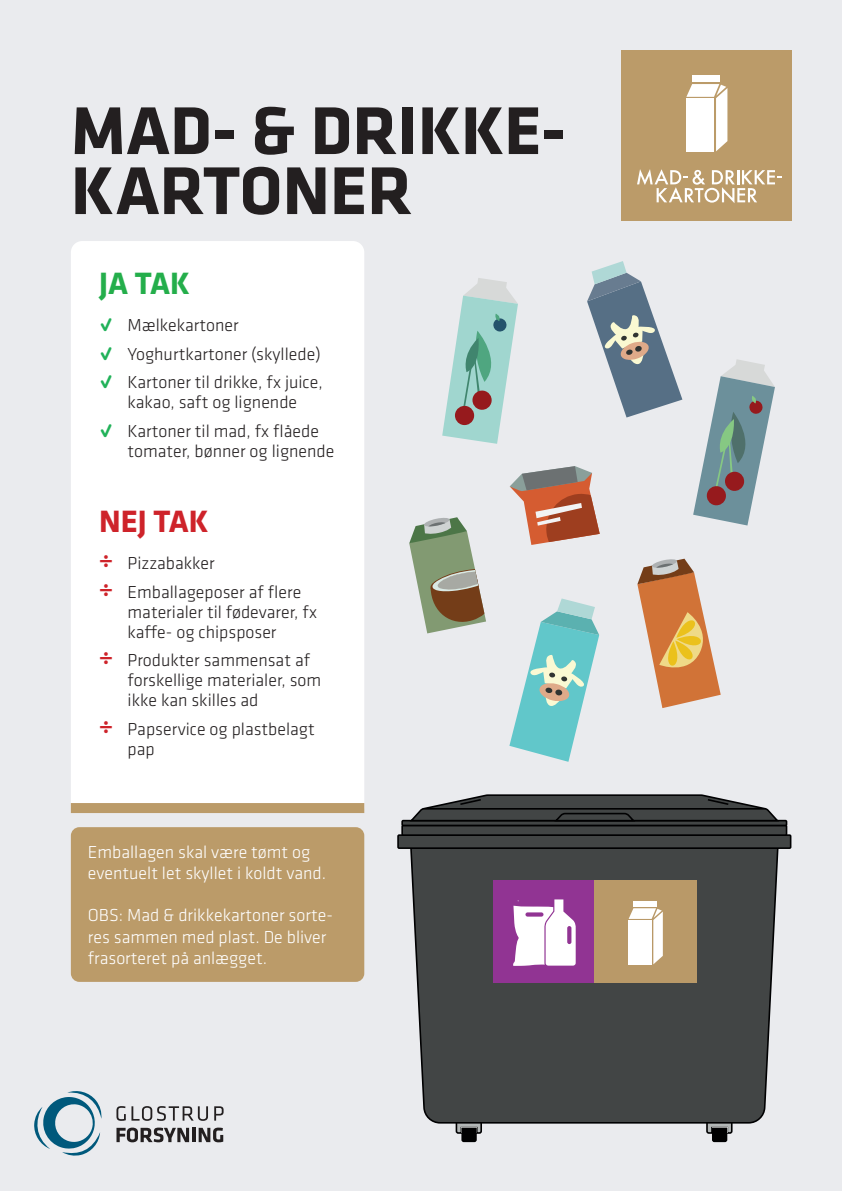
<style>
.page{position:relative;width:842px;height:1191px;background:#eaebee}
.page>*{position:absolute;margin:0;border:0;box-sizing:border-box;transform-origin:0 0}
.t1{font:700 70px/60px "Klavika";color:#231f20}
.t2{font:700 32px "Klavika";color:#ce232a}
.t3{font:700 32px "Klavika";color:#24ae4b}
.t4{font:300 18px/20px "Klavika";color:#231f20}
.t5{font:300 18px/21.6px "Klavika";color:#fff}
.s1{font-family:"Netto OT";font-weight:900;color:#21b259}
.s2{font-family:"Lato";font-weight:700;font-size:24px;color:#ce232a}
</style>
<div class="page">
<div style="left:71px;top:241px;width:293px;height:562px;background:#fff"></div>
<svg style="left:116px;top:1106px;width:92px;height:14px"></svg>
<svg style="left:214px;top:1106px;width:10px;height:14px"></svg>
<svg style="left:116px;top:1127px;width:73px;height:15px"></svg>
<hr style="left:192px;top:1127px;width:3px;height:15px;background:#231f20">
<svg style="left:199px;top:1127px;width:24px;height:15px"></svg>
<svg style="left:34px;top:1091px;width:68px;height:65px"></svg>
<div style="left:622px;top:50px;width:170px;height:170px;background:#bb9b69"></div>
<svg style="left:637px;top:169px;width:144px;height:34px"></svg>
<div style="left:686px;top:99px;width:28px;height:53px;background:#fff"></div>
<div style="left:692px;top:76px;width:28px;height:6px;background:#fff"></div>
<svg style="left:686px;top:84px;width:41px;height:67px"></svg>
<svg style="left:706px;top:1124px;width:27px;height:18px"></svg>
<svg style="left:455px;top:1124px;width:27px;height:18px"></svg>
<svg style="left:410px;top:849px;width:369px;height:275px;background:#4a4c4c"></svg>
<div style="left:398px;top:835px;width:393px;height:13px;background:#424545"></div>
<div style="left:397px;top:834px;width:394px;height:15px;border:2px solid #000001"></div>
<div style="left:402px;top:825px;width:384px;height:10px;background:#424545"></div>
<div style="left:401px;top:824px;width:386px;height:12px;border:2px solid #000001"></div>
<div style="left:401px;top:820px;width:386px;height:6px;border:2px solid #000001"></div>
<svg style="left:408px;top:794px;width:373px;height:29px;background:#4e5051"></svg>
<div style="left:493px;top:880px;width:102px;height:102px;background:#913493"></div>
<svg style="left:513px;top:899px;width:63px;height:67px"></svg>
<div style="left:595px;top:880px;width:102px;height:102px;background:#b99968"></div>
<div style="left:628px;top:920px;width:24px;height:45px;background:#fff"></div>
<div style="left:633px;top:901px;width:24px;height:6px;background:#fff"></div>
<svg style="left:629px;top:908px;width:34px;height:56px"></svg>
<div style="left:71px;top:803px;width:293px;height:10px;background:#bb9b69"></div>
<div style="left:71px;top:827px;width:293px;height:155px;background:#bb9b69;border-radius:9px"></div>
<svg style="left:509px;top:598px;width:90px;height:164px"></svg>
<svg style="left:510px;top:466px;width:90px;height:79px"></svg>
<svg style="left:637px;top:558px;width:84px;height:150px"></svg>
<svg style="left:409px;top:517px;width:77px;height:116px"></svg>
<svg style="left:442px;top:278px;width:76px;height:166px"></svg>
<svg style="left:693px;top:359px;width:82px;height:167px"></svg>
<svg style="left:587px;top:261px;width:95px;height:156px"></svg>
<h1 class="t1" style="left:71px;top:102px;width:491px">MAD- &amp; DRIKKE-<br>KARTONER</h1>
<h2 class="t3" style="left:99px;top:266px;width:92px">JA TAK</h2>
<p class="t4" style="left:99px;top:316px;width:141px"><span class="s1">✓</span> Mælkekartoner</p>
<p class="t4" style="left:99px;top:344px;width:223px"><span class="s1">✓</span> Yoghurtkartoner (skyllede)</p>
<p class="t4" style="left:99px;top:373px;width:225px;text-align:center"><span class="s1">✓</span> Kartoner til drikke, fx juice, kakao, saft og lignende</p>
<p class="t4" style="left:128px;top:421px;width:208px;text-indent:-28px"><span class="s1">✓</span> Kartoner til mad, fx flåede tomater, bønner og lignende</p>
<h2 class="t2" style="left:99px;top:504px;width:111px">NEJ TAK</h2>
<p class="t4" style="left:99px;top:549px;width:204px;line-height:28.5px"><span class="s2">÷</span> Pizzabakker<br><span class="s2">÷</span> Emballageposer af flere</p>
<p class="t4" style="left:128px;top:602px;width:191px">materialer til fødevarer, fx kaffe- og chipsposer</p>
<p class="t4" style="left:128px;top:650px;width:195px;text-indent:-28px"><span class="s2">÷</span> Produkter sammensat af forskellige materialer, som ikke kan skilles ad</p>
<p class="t4" style="left:128px;top:719px;width:189px;text-indent:-28px"><span class="s2">÷</span> Papservice og plastbelagt pap</p>
<p class="t5" style="left:88px;top:841px;width:240px">Emballagen skal være tømt og eventuelt let skyllet i koldt vand.</p>
<p class="t5" style="left:88px;top:904px;width:247px">OBS: Mad &amp; drikkekartoner sorte&shy;res sammen med plast. De bliver frasorteret på anlægget.</p>
</div>
